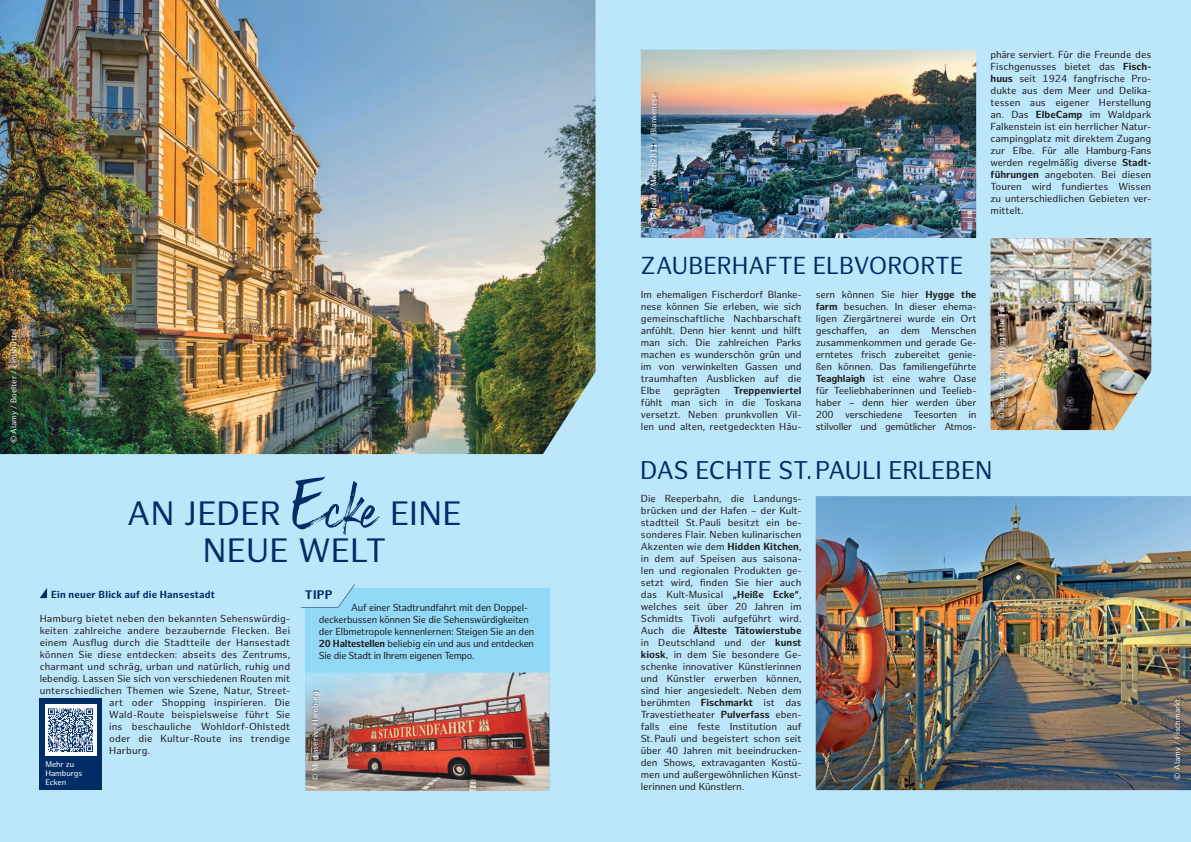
<style>
.page{position:relative;width:1191px;height:842px;background:#bce6fa}
.page>*{position:absolute;margin:0;border:0;box-sizing:border-box;transform-origin:0 0}
.t1{font:33px/37px "Hamburg Sans";letter-spacing:.005em;color:#002d66;text-align:center}
.t2{font:25px "Hamburg Sans";letter-spacing:-.005em;color:#002d66}
.t3{font:24px "Hamburg Sans";letter-spacing:-.005em;color:#002d66}
.t4{font:700 12.1px "Hamburg Sans";color:#002d66}
.t5{font:10px/12px "Hamburg Sans";color:#231f20;text-align:justify}
.t6{font:10px/12px "Hamburg Sans";letter-spacing:-.02em;color:#231f20}
.t7{font:700 10px "Hamburg Sans";letter-spacing:.015em;color:#002d66}
.t8{font:700 10px "Hamburg Sans";color:#231f20}
.t9{font:8px/9px "Hamburg Sans";color:#fff}
.s1{font-family:"Black Vosten";font-size:51px}
.s2{font-weight:700}
</style>
<div class="page">
<svg style="left:40px;top:588px;width:7px;height:10px"></svg>
<div style="left:40px;top:698px;width:62px;height:92px;background:#002d66"></div>
<div style="left:45px;top:704px;width:51px;height:51px;background:#fff"></div>
<img style="left:48px;top:708px;width:45px;height:45px">
<img style="left:815px;top:496px;width:376px;height:294px">
<img style="left:1174px;top:697px;width:9px;height:81px">
<img style="left:641px;top:50px;width:335px;height:188px">
<div style="left:305px;top:589px;width:245px;height:202px;background:#92d9f7"></div>
<img style="left:305px;top:673px;width:244px;height:118px">
<img style="left:311px;top:691px;width:9px;height:89px">
<img style="left:0;top:0;width:595px;height:454px">
<img style="left:11px;top:327px;width:9px;height:115px">
<svg style="left:533px;top:367px;width:63px;height:88px"></svg>
<img style="left:651px;top:92px;width:7px;height:133px">
<img style="left:990px;top:238px;width:161px;height:192px">
<svg style="left:1109px;top:366px;width:43px;height:65px"></svg>
<img style="left:998px;top:297px;width:9px;height:122px">
<svg style="left:305px;top:584px;width:50px;height:23px"></svg>
<p class="t9" style="left:9px;top:443px;width:116px;rotate:-90deg">© Alamy / Boelter / Eimsbüttel</p>
<p class="t9" style="left:12px;top:441px;width:110px;rotate:-90deg">© Alamy Stock Foto / Boelter</p>
<h1 class="t1" style="left:127px;top:496px;width:336px">AN JEDER <span class="s1">Ecke</span> EINE<br>NEUE WELT</h1>
<p class="t7" style="left:51px;top:589px;width:165px">Ein neuer Blick auf die Hansestadt</p>
<p class="t5" style="left:40px;top:613px;width:252px">Hamburg bietet neben den bekannten Sehenswürdig-</p>
<p class="t5" style="left:40px;top:625px;width:252px">keiten zahlreiche andere bezaubernde Flecken. Bei</p>
<p class="t5" style="left:40px;top:637px;width:252px">einem Ausflug durch die Stadtteile der Hansestadt</p>
<p class="t5" style="left:40px;top:649px;width:252px">können Sie diese entdecken: abseits des Zentrums,</p>
<p class="t5" style="left:40px;top:661px;width:252px">charmant und schräg, urban und natürlich, ruhig und</p>
<p class="t5" style="left:40px;top:673px;width:252px">lebendig. Lassen Sie sich von verschiedenen Routen mit</p>
<p class="t5" style="left:40px;top:685px;width:252px">unterschiedlichen Themen wie Szene, Natur, Street-</p>
<p class="t5" style="left:109px;top:697px;width:182px">art oder Shopping inspirieren. Die</p>
<p class="t5" style="left:109px;top:709px;width:182px">Wald-Route beispielsweise führt Sie</p>
<p class="t5" style="left:109px;top:721px;width:182px">ins beschauliche Wohldorf-Ohlstedt</p>
<p class="t5" style="left:109px;top:733px;width:182px">oder die Kultur-Route ins trendige</p>
<p class="t5" style="left:109px;top:745px;width:43px">Harburg.</p>
<p class="t4" style="left:305px;top:587px;width:29px">TIPP</p>
<p class="t6" style="left:319px;top:602px;width:217px;text-indent:33px">Auf einer Stadtrundfahrt mit den Doppel&shy;deckerbussen können Sie die Sehenswürdigkeiten der Elbmetropole kennenlernen: Steigen Sie an den <span class="s2">20 Haltestellen</span> beliebig ein und aus und entdecken Sie die Stadt in Ihrem eigenen Tempo.</p>
<p class="t9" style="left:311px;top:781px;width:92px;rotate:-90deg">© Mediaserver Hamburg</p>
<p class="t9" style="left:45px;top:759px;width:39px">Mehr zu<br>Hamburgs<br>Ecken</p>
<p class="t9" style="left:649px;top:227px;width:135px;rotate:-90deg">© Adobe / Marco2811 / Blankenese</p>
<h3 class="t3" style="left:641px;top:252px;width:324px">ZAUBERHAFTE ELBVORORTE</h3>
<p class="t5" style="left:641px;top:289px;width:162px">Im ehemaligen Fischerdorf Blanke&shy;nese können Sie erleben, wie sich gemeinschaftliche Nachbarschaft anfühlt. Denn hier kennt und hilft man sich. Die zahlreichen Parks machen es wunderschön grün und im von verwinkelten Gassen und traumhaften Ausblicken auf die Elbe</p>
<p class="t5" style="left:673px;top:385px;width:48px">geprägten</p>
<p class="t8" style="left:733px;top:385px;width:70px">Treppenviertel</p>
<p class="t5" style="left:641px;top:397px;width:162px">fühlt man sich in die Toskana versetzt. Neben prunkvollen Vil&shy;len und alten, reetgedeckten Häu-</p>
<p class="t5" style="left:815px;top:289px;width:162px">sern können Sie hier <span class="s2">Hygge the farm</span> besuchen. In dieser ehema&shy;ligen Ziergärtnerei wurde ein Ort geschaffen, an dem Menschen zusammenkommen und gerade Ge&shy;erntetes frisch zubereitet genie&shy;ßen können. Das familiengeführte <span class="s2">Teaghlaigh</span> ist eine wahre Oase für Teeliebhaberinnen und Teelieb&shy;haber – denn hier werden über 200 verschiedene Teesorten in stilvoller und gemütlicher Atmos-</p>
<p class="t5" style="left:990px;top:49px;width:162px">phäre serviert. Für die Freunde des Fischgenusses bietet das <span class="s2">Fisch&shy;huus</span> seit 1924 fangfrische Pro&shy;dukte aus dem Meer und Delika&shy;tessen aus eigener Herstellung an. Das <span class="s2">ElbeCamp</span> im Waldpark Falkenstein ist ein herrlicher Natur&shy;campingplatz mit direktem Zugang zur Elbe. Für alle Hamburg-Fans werden regelmäßig diverse <span class="s2">Stadt&shy;führungen</span> angeboten. Bei diesen Touren wird fundiertes Wissen zu unterschiedlichen Gebieten ver&shy;mittelt.</p>
<p class="t9" style="left:997px;top:420px;width:124px;rotate:-90deg">© René Supper / Hygge the Farm</p>
<h2 class="t2" style="left:640px;top:456px;width:354px">DAS ECHTE ST. PAULI ERLEBEN</h2>
<p class="t5" style="left:641px;top:493px;width:162px">Die Reeperbahn, die Landungs&shy;brücken und der Hafen – der Kult&shy;stadtteil St. Pauli besitzt ein be&shy;sonderes Flair. Neben kulinarischen Akzenten wie dem <span class="s2">Hidden Kitchen</span>, in dem auf Speisen aus saisona&shy;len und regionalen Produkten ge&shy;setzt wird, finden Sie hier auch das Kult-Musical <span class="s2">„Heiße Ecke“</span>, welches seit über 20 Jahren im Schmidts Tivoli aufgeführt wird.<br>Auch die <span class="s2">Älteste Tätowierstube </span>in Deutschland und der <span class="s2">kunst kiosk</span>, in dem Sie besondere Ge&shy;schenke innovativer Künstlerinnen und Künstler erwerben können, sind hier angesiedelt. Neben dem berühmten <span class="s2">Fischmarkt</span> ist das Travestietheater <span class="s2">Pulverfass</span> eben&shy;falls eine feste Institution auf St. Pauli und begeistert schon seit über 40 Jahren mit beeindrucken&shy;den Shows, extravaganten Kostü&shy;men und außergewöhnlichen Künst&shy;lerinnen und Künstlern.</p>
<p class="t9" style="left:1173px;top:779px;width:83px;rotate:-90deg">© Alamy / Fischmarkt</p>
</div>
